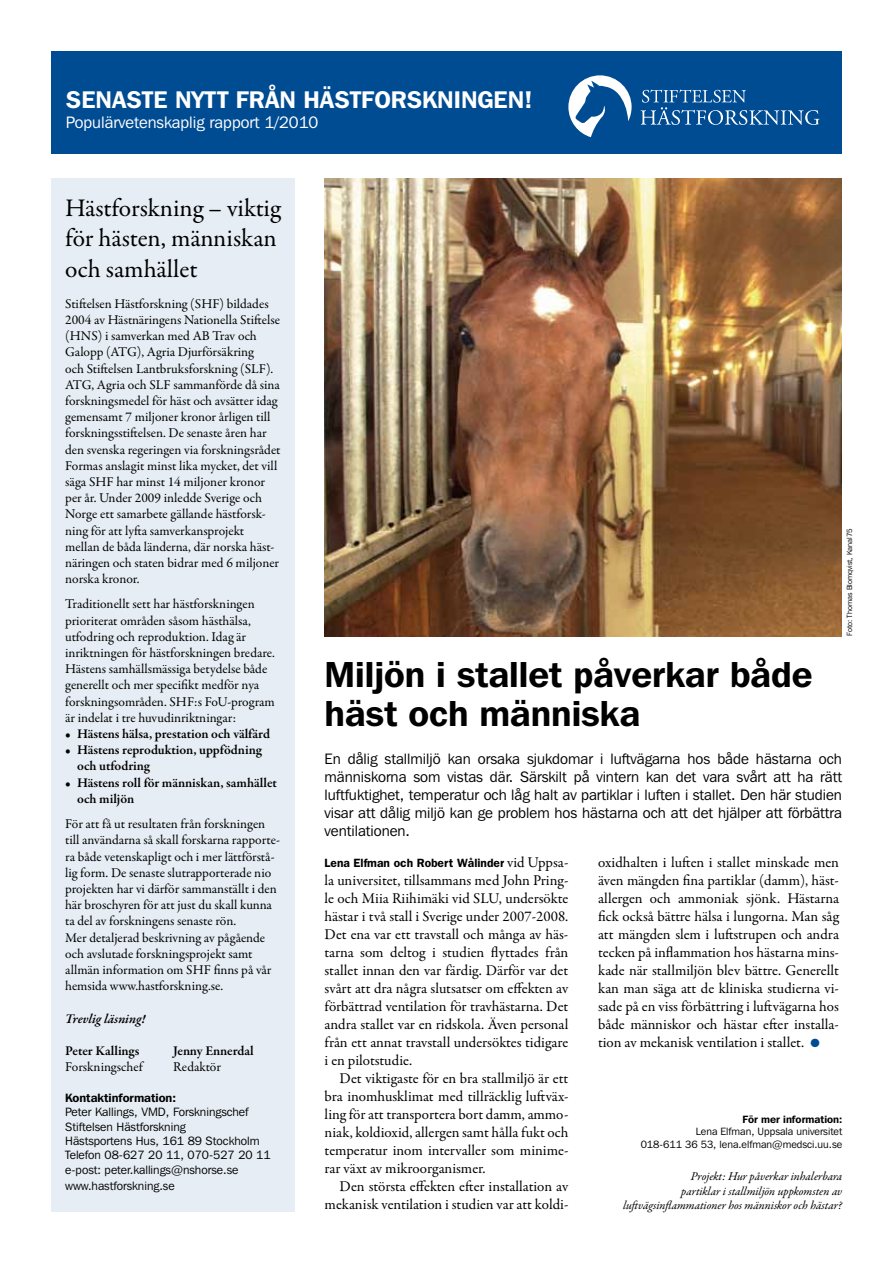
<style>
.page{position:relative;width:893px;height:1263px;background:#fff}
.page>*{position:absolute;margin:0;border:0;box-sizing:border-box;transform-origin:0 0}
.t1{font:600 36px/39px "Franklin Gothic IT Cby BT";color:#000}
.t2{font:25.5px/30.6px "Garamond Premr Pro";color:#000}
.t3{font:600 24px "Franklin Gothic IT Cby BT";color:#fff}
.t4{font:16.5px "Franklin Gothic IT Cby BT";color:#fff}
.t5{font:15px/18px "Garamond Premr Pro";letter-spacing:-.005em;color:#000;text-align:justify}
.t6{font:15px/18px "Franklin Gothic IT Cby BT";color:#000;text-align:justify}
.t7{font:13.5px/16.2px "Garamond Premr Pro";letter-spacing:-.005em;color:#000}
.t8{font:600 13.5px/16.2px "Garamond Premr Pro";letter-spacing:-.005em;color:#000}
.t9{font:italic 600 13.5px "Garamond Premr Pro";color:#000}
.t10{font:12px/14.4px "Franklin Gothic IT Cby BT";color:#000}
.t11{font:italic 12px/14.4px "Garamond Premr Pro";letter-spacing:-.005em;color:#000;text-align:right}
.t12{font:600 12px "Franklin Gothic";color:#000}
.t13{font:600 12px "Franklin Gothic IT Cby BT";color:#000}
.t14{font:10.5px/12.6px "Franklin Gothic IT Cby BT";color:#000;text-align:right}
.t15{font:600 10.5px "Franklin Gothic IT Cby BT";color:#000}
.t16{font:7.5px "Franklin Gothic IT Cby BT";color:#000}
.s1{font-family:"Garamond Premr Pro";font-weight:400;font-size:15px}
</style>
<div class="page">
<div style="left:51px;top:51px;width:791px;height:103px;background:#004c93"></div>
<svg style="left:568px;top:75px;width:64px;height:62px"></svg>
<svg style="left:641px;top:89px;width:178px;height:36px"></svg>
<div style="left:51px;top:178px;width:244px;height:1034px;background:#e6edf4"></div>
<img style="left:325px;top:178px;width:517px;height:459px">
<h3 class="t3" style="left:66px;top:84px;width:468px">SENASTE NYTT FRÅN HÄSTFORSKNINGEN!</h3>
<p class="t4" style="left:66px;top:112px;width:254px">Populärvetenskaplig rapport 1/2010</p>
<h2 class="t2" style="left:65px;top:193px;width:217px">Hästforskning – viktig för hästen, människan och samhället</h2>
<p class="t7" style="left:65px;top:296px;width:217px">Stiftelsen Hästforskning (SHF) bildades 2004 av Hästnäringens Nationella Stiftelse (HNS) i samverkan med AB Trav och Galopp (ATG), Agria Djurförsäkring<br>och Stiftelsen Lantbruksforskning (SLF).<br>ATG, Agria och SLF sammanförde då sina forskningsmedel för häst och avsätter idag gemensamt 7 miljoner kronor årligen till forskningsstiftelsen. De senaste åren har den svenska regeringen via forskningsrådet Formas anslagit minst lika mycket, det vill säga SHF har minst 14 miljoner kronor per år. Under 2009 inledde Sverige och Norge ett samarbete gällande hästforsk&shy;ning för att lyfta samverkansprojekt mellan de båda länderna, där norska häst&shy;näringen och staten bidrar med 6 miljoner norska kronor.</p>
<p class="t7" style="left:65px;top:596px;width:211px">Traditionellt sett har hästforskningen prioriterat områden såsom hästhälsa, utfodring och reproduktion. Idag är inriktningen för hästforskningen bredare.<br>Hästens samhällsmässiga betydelse både generellt och mer specifikt medför nya forskningsområden. SHF:s FoU-program är indelat i tre huvudinriktningar:</p>
<p class="t8" style="left:65px;top:726px;width:206px">• Hästens hälsa, prestation och välfärd</p>
<p class="t8" style="left:77px;top:742px;width:186px;text-indent:-12px">• Hästens reproduktion, uppfödning och utfodring</p>
<p class="t8" style="left:77px;top:775px;width:201px;text-indent:-12px">• Hästens roll för människan, samhället och miljön</p>
<p class="t7" style="left:65px;top:816px;width:216px">För att få ut resultaten från forskningen till användarna så skall forskarna rapporte&shy;ra både vetenskapligt och i mer lättförstå&shy;lig form. De senaste slutrapporterade nio projekten har vi därför sammanställt i den här broschyren för att just du skall kunna ta del av forskningens senaste rön.<br>Mer detaljerad beskrivning av pågående och avslutade forskningsprojekt samt allmän information om SHF finns på vår hemsida www.hastforskning.se.</p>
<p class="t9" style="left:65px;top:1010px;width:82px">Trevlig läsning!</p>
<p class="t8" style="left:65px;top:1043px;width:76px">Peter Kallings</p>
<p class="t8" style="left:173px;top:1043px;width:82px">Jenny Ennerdal</p>
<p class="t7" style="left:65px;top:1059px;width:79px">Forskningschef</p>
<p class="t7" style="left:173px;top:1059px;width:49px">Redaktör</p>
<p class="t13" style="left:65px;top:1090px;width:112px">Kontaktinformation:</p>
<p class="t10" style="left:65px;top:1104px;width:207px">Peter Kallings, VMD, Forskningschef Stiftelsen Hästforskning<br>Hästsportens Hus, 161 89 Stockholm Telefon 08-627 20 11, 070-527 20 11 e-post: peter.kallings@nshorse.se</p>
<p class="t10" style="left:65px;top:1178px;width:111px">www.hastforskning.se</p>
<h1 class="t1" style="left:325px;top:654px;width:489px">Miljön i stallet påverkar både häst och människa</h1>
<p class="t16" style="left:845px;top:636px;width:109px;rotate:-90deg">Foto: Thomas Blomqvist, Kanal75</p>
<p class="t6" style="left:325px;top:749px;width:519px">En dålig stallmiljö kan orsaka sjukdomar i luftvägarna hos både hästarna och människorna som vistas där. Särskilt på vintern kan det vara svårt att ha rätt luftfuktighet, temperatur och låg halt av partiklar i luften i stallet. Den här studien visar att dålig miljö kan ge problem hos hästarna och att det hjälper att förbättra ventilationen.</p>
<p class="t12" style="left:325px;top:856px;width:245px">Lena Elfman och Robert Wålinder <span class="s1">vid Uppsa-</span></p>
<p class="t5" style="left:325px;top:872px;width:245px">la universitet, tillsammans med John Pring&shy;le och Miia Riihimäki vid SLU, undersökte hästar i två stall i Sverige under 2007-2008.<br>Det ena var ett travstall och många av häs&shy;tarna som deltog i studien flyttades från stallet innan den var färdig. Därför var det svårt att dra några slutsatser om effekten av förbättrad ventilation för travhästarna. Det andra stallet var en ridskola. Även personal från ett annat travstall undersöktes tidigare i en pilotstudie.</p>
<p class="t5" style="left:325px;top:1070px;width:245px;text-indent:15px">Det viktigaste för en bra stallmiljö är ett bra inomhusklimat med tillräcklig luftväx&shy;ling för att transportera bort damm, ammo&shy;niak, koldioxid, allergen samt hålla fukt och temperatur inom intervaller som minime&shy;rar växt av mikroorganismer.</p>
<p class="t5" style="left:325px;top:1178px;width:245px;text-align:right">Den största effekten efter installation av mekanisk ventilation i studien var att koldi-</p>
<p class="t5" style="left:598px;top:853px;width:242px">oxidhalten i luften i stallet minskade men även mängden fina partiklar (damm), häst&shy;allergen och ammoniak sjönk. Hästarna fick också bättre hälsa i lungorna. Man såg att mängden slem i luftstrupen och andra tecken på inflammation hos hästarna mins&shy;kade när stallmiljön blev bättre. Generellt kan man säga att de kliniska studierna vi&shy;sade på en viss förbättring i luftvägarna hos både människor och hästar efter installa&shy;tion av mekanisk ventilation i stallet.</p>
<p class="t15" style="left:742px;top:1112px;width:101px">För mer information:</p>
<p class="t14" style="left:641px;top:1125px;width:203px">Lena Elfman, Uppsala universitet<br>018-611 36 53, lena.elfman@medsci.uu.se</p>
<p class="t11" style="left:623px;top:1170px;width:221px">Projekt: Hur påverkar inhalerbara<br>partiklar i stallmiljön uppkomsten av luftvägsinflammationer hos människor och hästar?</p>
</div>
